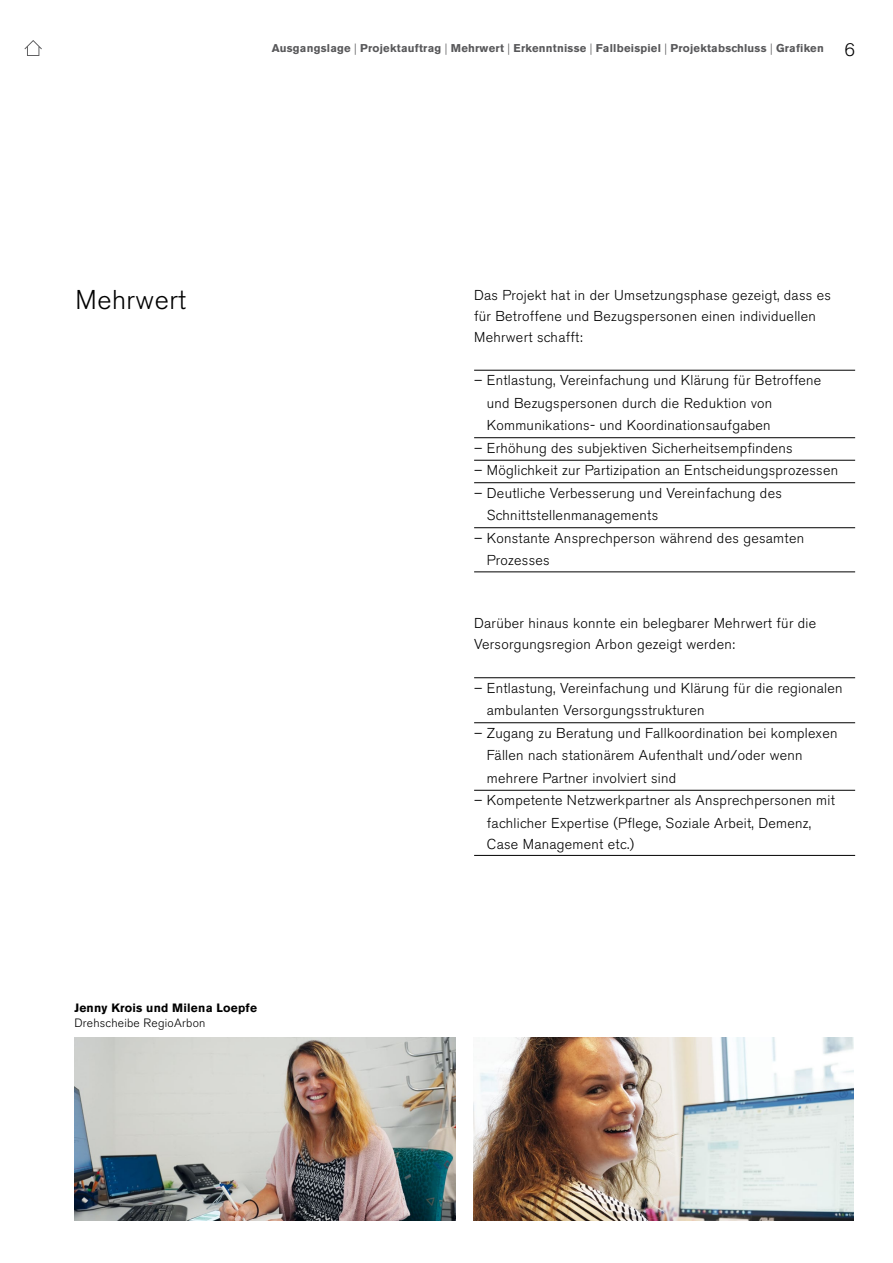
<style>
.page{position:relative;width:893px;height:1263px;background:#fff}
.page>*{position:absolute;margin:0;border:0;box-sizing:border-box;transform-origin:0 0}
.t1{font:300 27px "Akzidenz Grotesk BE";letter-spacing:.02em;color:#000}
.t2{font:300 18px "Akzidenz Grotesk BE";color:#000}
.t3{font:300 14.25px/22.5px "Akzidenz Grotesk BE";letter-spacing:.02em;color:#000}
.t4{font:700 12px "Akzidenz Grotesk BE";letter-spacing:.02em;color:#000}
.t5{font:300 12px "Akzidenz Grotesk BE";letter-spacing:.02em;color:#000}
.t6{font:700 11.25px "Akzidenz Grotesk BE";letter-spacing:.02em;color:#58585a}
.s1{font-weight:300}
</style>
<div class="page">
<hr style="left:474px;top:370px;width:381px;height:1px;background:#000">
<hr style="left:474px;top:437px;width:381px;height:1px;background:#000">
<hr style="left:474px;top:460px;width:381px;height:1px;background:#000">
<hr style="left:474px;top:482px;width:381px;height:1px;background:#000">
<hr style="left:474px;top:527px;width:381px;height:1px;background:#000">
<hr style="left:474px;top:572px;width:381px;height:1px;background:#000">
<hr style="left:474px;top:677px;width:381px;height:1px;background:#000">
<hr style="left:474px;top:722px;width:381px;height:1px;background:#000">
<hr style="left:474px;top:790px;width:381px;height:1px;background:#000">
<hr style="left:474px;top:855px;width:381px;height:1px;background:#000">
<img style="left:75px;top:1037px;width:380px;height:184px">
<img style="left:473px;top:1037px;width:381px;height:184px">
<svg style="left:24px;top:40px;width:18px;height:16px"></svg>
<p class="t6" style="left:272px;top:42px;width:553px">Ausgangslage <span class="s1">|</span> Projektauftrag <span class="s1">|</span> Mehrwert <span class="s1">|</span> Erkenntnisse <span class="s1">|</span> Fallbeispiel <span class="s1">|</span> Projektabschluss <span class="s1">|</span> Grafiken</p>
<p class="t2" style="left:845px;top:40px;width:12px">6</p>
<h1 class="t1" style="left:75px;top:285px;width:112px">Mehrwert</h1>
<p class="t4" style="left:74px;top:1000px;width:184px">Jenny Krois und Milena Loepfe</p>
<p class="t5" style="left:74px;top:1016px;width:133px">Drehscheibe RegioArbon</p>
<p class="t3" style="left:474px;top:285px;width:358px;line-height:21px">Das Projekt hat in der Umsetzungsphase gezeigt, dass es für Betroffene und Bezugspersonen einen individuellen<br>Mehrwert schafft:</p>
<p class="t3" style="left:487px;top:369px;width:336px;text-indent:-13px">– Entlastung, Vereinfachung und Klärung für Betroffene und Bezugspersonen durch die Reduktion von<br>Kommunikations- und Koordinationsaufgaben</p>
<p class="t3" style="left:474px;top:437px;width:320px">– Erhöhung des subjektiven Sicherheitsempfindens</p>
<p class="t3" style="left:474px;top:459px;width:366px">– Möglichkeit zur Partizipation an Entscheidungsprozessen</p>
<p class="t3" style="left:487px;top:482px;width:296px;text-indent:-13px">– Deutliche Verbesserung und Vereinfachung des<br>Schnittstellenmanagements</p>
<p class="t3" style="left:487px;top:527px;width:319px;text-indent:-13px">– Konstante Ansprechperson während des gesamten<br>Prozesses</p>
<p class="t3" style="left:474px;top:613px;width:344px;line-height:21px">Darüber hinaus konnte ein belegbarer Mehrwert für die<br>Versorgungsregion Arbon gezeigt werden:</p>
<p class="t3" style="left:487px;top:677px;width:357px;text-indent:-13px">– Entlastung, Vereinfachung und Klärung für die regionalen ambulanten Versorgungsstrukturen</p>
<p class="t3" style="left:487px;top:722px;width:352px;text-indent:-13px">– Zugang zu Beratung und Fallkoordination bei komplexen<br>Fällen nach stationärem Aufenthalt und/oder wenn mehrere Partner involviert sind</p>
<p class="t3" style="left:487px;top:789px;width:350px;text-indent:-13px">– Kompetente Netzwerkpartner als Ansprechpersonen mit fachlicher Expertise (Pflege, Soziale Arbeit, Demenz,</p>
<p class="t3" style="left:487px;top:833px;width:149px">Case Management etc.)</p>
</div>
